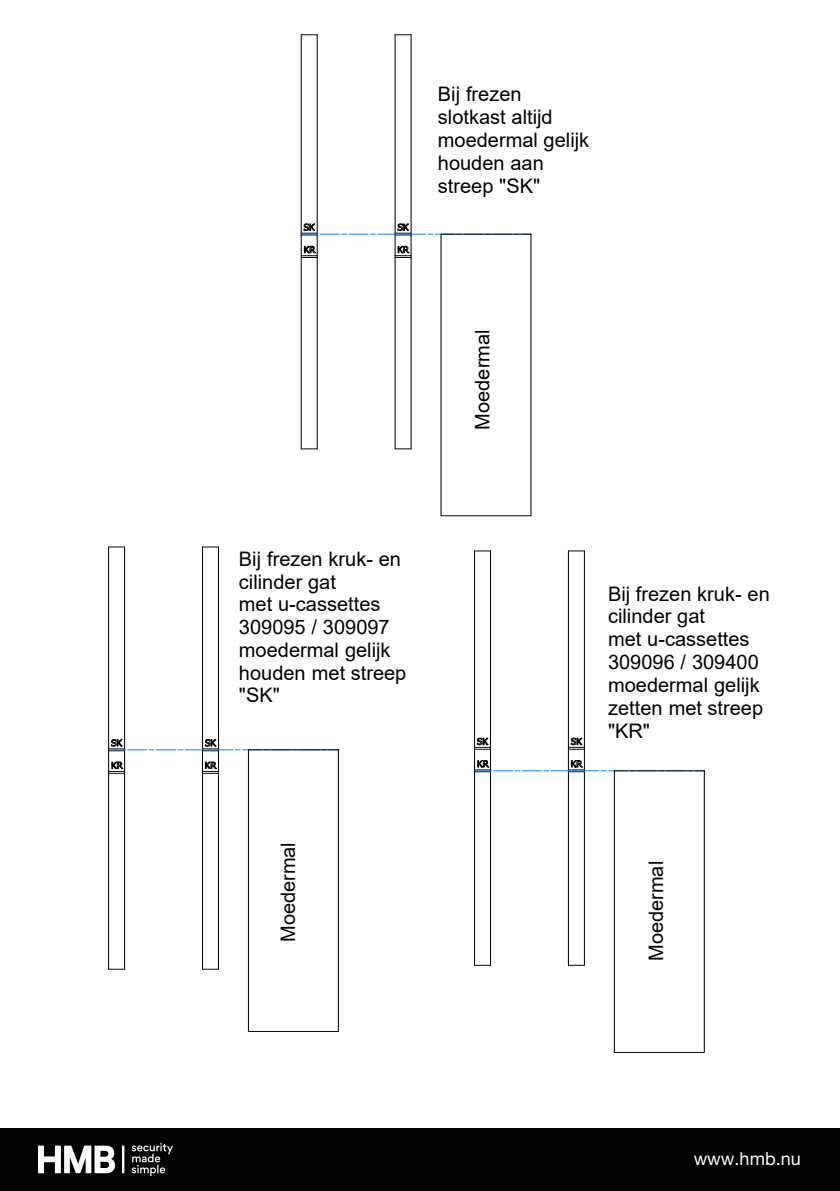
<style>
.page{position:relative;width:840px;height:1191px;background:#fff}
.page>*{position:absolute;margin:0;border:0;box-sizing:border-box;transform-origin:0 0}
.t1{font:20px/22.8px "Arial";color:#000}
.t2{font:18px "Helvetica Neue LT Std";color:#fff}
.t3{font:7.4px "Arial";color:#020203}
</style>
<div class="page">
<svg style="left:301px;top:34px;width:16px;height:1px"></svg>
<svg style="left:302px;top:448px;width:15px;height:1px"></svg>
<svg style="left:395px;top:34px;width:16px;height:1px"></svg>
<svg style="left:395px;top:448px;width:15px;height:1px"></svg>
<hr style="left:317px;top:257px;width:1px;height:192px;background:#000">
<hr style="left:317px;top:35px;width:1px;height:198px;background:#000">
<hr style="left:301px;top:257px;width:1px;height:192px;background:#000">
<hr style="left:301px;top:35px;width:1px;height:198px;background:#000">
<hr style="left:394px;top:257px;width:1px;height:192px;background:#000">
<hr style="left:394px;top:35px;width:1px;height:198px;background:#000">
<hr style="left:410px;top:35px;width:1px;height:198px;background:#000">
<hr style="left:410px;top:257px;width:1px;height:192px;background:#000">
<svg style="left:474px;top:550px;width:16px;height:1px"></svg>
<svg style="left:474px;top:965px;width:16px;height:1px"></svg>
<svg style="left:568px;top:550px;width:16px;height:1px"></svg>
<svg style="left:568px;top:965px;width:16px;height:1px"></svg>
<hr style="left:490px;top:771px;width:1px;height:194px;background:#000">
<hr style="left:490px;top:551px;width:1px;height:196px;background:#000">
<hr style="left:474px;top:771px;width:1px;height:194px;background:#000">
<hr style="left:474px;top:551px;width:1px;height:196px;background:#000">
<hr style="left:567px;top:771px;width:1px;height:194px;background:#000">
<hr style="left:567px;top:551px;width:1px;height:196px;background:#000">
<hr style="left:583px;top:551px;width:1px;height:196px;background:#000">
<hr style="left:583px;top:771px;width:1px;height:194px;background:#000">
<svg style="left:108px;top:546px;width:16px;height:1px"></svg>
<svg style="left:108px;top:969px;width:16px;height:1px"></svg>
<svg style="left:202px;top:546px;width:16px;height:1px"></svg>
<svg style="left:202px;top:969px;width:16px;height:1px"></svg>
<hr style="left:124px;top:773px;width:1px;height:196px;background:#000">
<hr style="left:124px;top:547px;width:1px;height:202px;background:#000">
<hr style="left:108px;top:773px;width:1px;height:196px;background:#000">
<hr style="left:108px;top:547px;width:1px;height:202px;background:#000">
<hr style="left:202px;top:773px;width:1px;height:196px;background:#000">
<hr style="left:202px;top:547px;width:1px;height:202px;background:#000">
<hr style="left:218px;top:547px;width:1px;height:202px;background:#000">
<hr style="left:218px;top:773px;width:1px;height:196px;background:#000">
<svg style="left:300px;top:223px;width:230px;height:35px"></svg>
<svg style="left:474px;top:737px;width:139px;height:35px"></svg>
<div style="left:613px;top:770px;width:91px;height:282px;border:1px solid #000"></div>
<svg style="left:108px;top:739px;width:140px;height:35px"></svg>
<div style="left:248px;top:749px;width:90px;height:282px;border:1px solid #000"></div>
<div style="left:0;top:1128px;width:839px;height:63px;background:#020203"></div>
<img style="left:38px;top:1143px;width:134px;height:32px">
<p class="t1" style="left:437px;top:85px;width:153px">Bij frezen slotkast altijd moedermal gelijk houden aan streep "SK"</p>
<p class="t1" style="left:239px;top:549px;width:169px">Bij frezen kruk- en cilinder gat<br>met u-cassettes<br>309095 / 309097 moedermal gelijk houden met streep "SK"</p>
<p class="t3" style="left:361px;top:551px;width:6px">3</p>
<p class="t1" style="left:278px;top:942px;width:102px;rotate:-90deg">Moedermal</p>
<p class="t1" style="left:472px;top:429px;width:102px;rotate:-90deg">Moedermal</p>
<p class="t1" style="left:607px;top:584px;width:163px">Bij frezen kruk- en cilinder gat<br>met u-cassettes<br>309096 / 309400 moedermal gelijk zetten met streep "KR"</p>
<p class="t1" style="left:646px;top:961px;width:102px;rotate:-90deg">Moedermal</p>
<p class="t2" style="left:693px;top:1148px;width:108px">www.hmb.nu</p>
</div>
